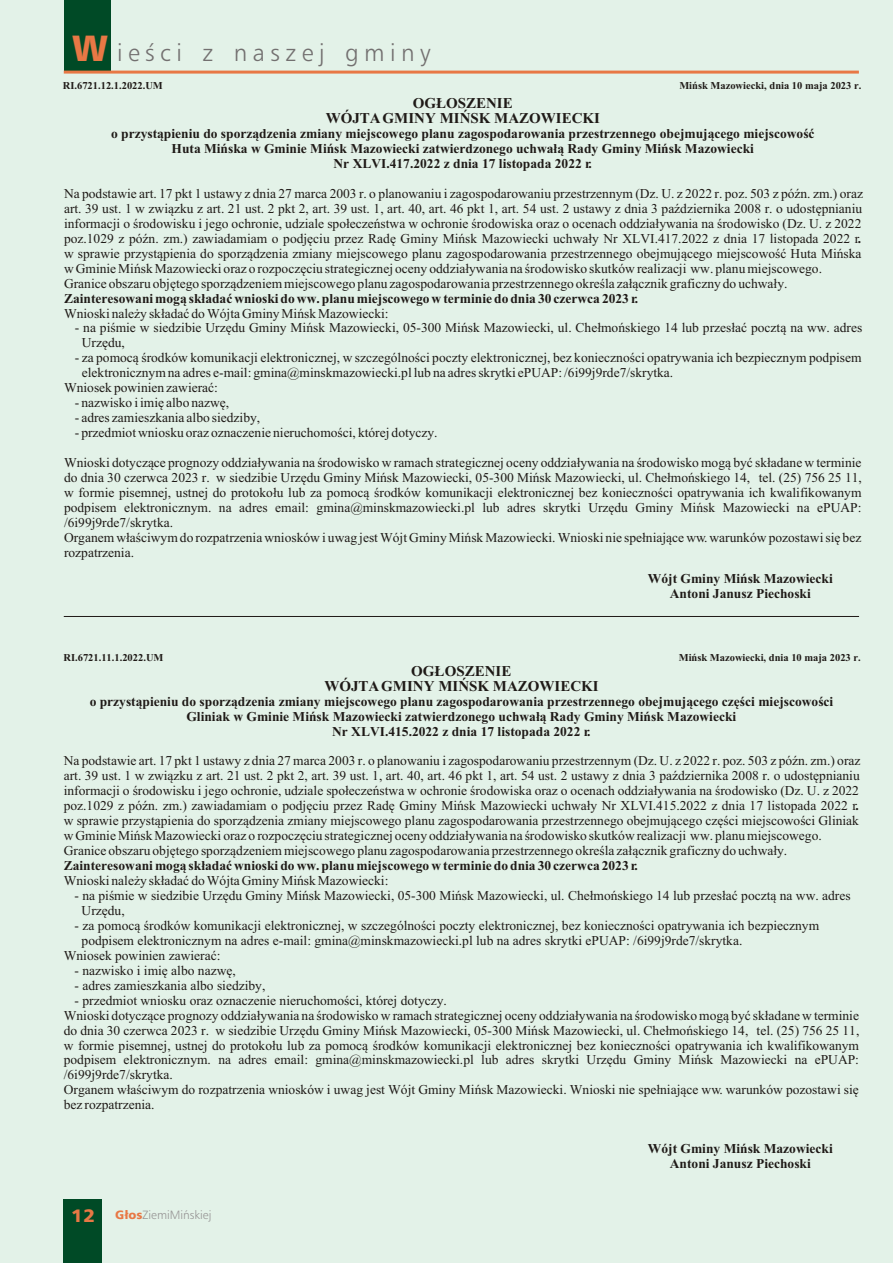
<style>
.page{position:relative;width:894px;height:1263px;background:#fff}
.page>*{position:absolute;margin:0;border:0;box-sizing:border-box;transform-origin:0 0}
.t1{font:24.3px "G Frutiger Lt IEE";letter-spacing:.225em;color:#737070}
.t2{font:700 15px/15px "Times New Roman CE";color:#1f1a17;text-align:center}
.t3{font:13.5px/15px "Times New Roman CE";color:#1f1a17}
.t4{font:700 13.5px/15px "Times New Roman CE";color:#1f1a17;text-align:center}
.t5{font:12px "G Frutiger Lt IEE";color:#969494}
.t6{font:700 10.5px "Times New Roman CE";color:#1f1a17}
.s1{font-family:"G Frutiger Bl IEE";font-weight:700;font-size:36.6px;color:#e87845}
.s2{font-weight:700}
.s3{font-family:"G Frutiger Bl IEE";font-weight:700;font-size:18px;color:#e87845}
.s4{font-family:"G Frutiger Bl IEE";font-weight:700;color:#e87845}
</style>
<div class="page">
<div style="left:0;top:0;width:893px;height:1263px;background:#e3f2e8"></div>
<div style="left:64px;top:0;width:47px;height:72px;background:#004a26"></div>
<div style="left:64px;top:1199px;width:38px;height:64px;background:#004a26"></div>
<hr style="left:64px;top:71px;width:795px;height:3px;background:#e87845">
<hr style="left:64px;top:616px;width:795px;height:1px;background:#1f1a17">
<h1 class="t1" style="left:72px;top:42px;width:360px"><span class="s1">W</span> ieœci z naszej gminy</h1>
<p class="t6" style="left:63px;top:82px;width:102px">RI.6721.12.1.2022.UM</p>
<p class="t6" style="left:679px;top:82px;width:184px">Miñsk Mazowiecki, dnia 10 maja 2023 r.</p>
<p class="t2" style="left:326px;top:97px;width:276px">OG£OSZENIE<br>WÓJTA GMINY MIÑSK MAZOWIECKI</p>
<p class="t4" style="left:111px;top:127px;width:705px">o przyst¹pieniu do sporz¹dzenia zmiany miejscowego planu zagospodarowania przestrzennego obejmuj¹cego miejscowoœæ<br>Huta Miñska w Gminie Miñsk Mazowiecki zatwierdzonego uchwa³¹ Rady Gminy Miñsk Mazowiecki<br>Nr XLVI.417.2022 z dnia 17 listopada 2022 r.</p>
<p class="t3" style="left:64px;top:187px;width:801px">Na podstawie art. 17 pkt 1 ustawy z dnia 27 marca 2003 r. o planowaniu i zagospodarowaniu przestrzennym (Dz. U. z 2022 r. poz. 503 z póŸn. zm.) oraz art. 39 ust. 1 w zwi¹zku z art. 21 ust. 2 pkt 2, art. 39 ust. 1, art. 40, art. 46 pkt 1, art. 54 ust. 2 ustawy z dnia 3 paŸdziernika 2008 r. o udostêpnianiu informacji o œrodowisku i jego ochronie, udziale spo³eczeñstwa w ochronie œrodowiska oraz o ocenach oddzia³ywania na œrodowisko (Dz. U. z 2022 poz.1029 z póŸn. zm.) zawiadamiam o podjêciu przez Radê Gminy Miñsk Mazowiecki uchwa³y Nr XLVI.417.2022 z dnia 17 listopada 2022 r<span class="s2">. </span>w sprawie przyst¹pienia do sporz¹dzenia zmiany miejscowego planu zagospodarowania przestrzennego obejmuj¹cego miejscowoœæ Huta Miñska w Gminie Miñsk Mazowiecki oraz o rozpoczêciu strategicznej oceny oddzia³ywania na œrodowisko skutków realizacji ww. planu miejscowego.<br>Granice obszaru objêtego sporz¹dzeniem miejscowego planu zagospodarowania przestrzennego okreœla za³¹cznik graficzny do uchwa³y.</p>
<p class="t4" style="left:64px;top:292px;width:576px">Zainteresowani mog¹ sk³adaæ wnioski do ww. planu miejscowego w terminie do dnia 30 czerwca 2023 r.</p>
<p class="t3" style="left:64px;top:307px;width:326px">Wnioski nale¿y sk³adaæ do Wójta Gminy Miñsk Mazowiecki:</p>
<p class="t3" style="left:82px;top:322px;width:782px;text-indent:-7px">- na piœmie w siedzibie Urzêdu Gminy Miñsk Mazowiecki, 05-300 Miñsk Mazowiecki, ul. Che³moñskiego 14 lub przes³aæ poczt¹ na ww. adres<br>Urzêdu,</p>
<p class="t3" style="left:75px;top:352px;width:788px">- za pomoc¹ œrodków komunikacji elektronicznej, w szczególnoœci poczty elektronicznej, bez koniecznoœci opatrywania ich bezpiecznym podpisem</p>
<p class="t3" style="left:82px;top:367px;width:593px">elektronicznym na adres e-mail: gmina@minskmazowiecki.pl lub na adres skrytki ePUAP: /6i99j9rde7/skrytka.</p>
<p class="t3" style="left:64px;top:382px;width:156px">Wniosek powinien zawieraæ:</p>
<p class="t3" style="left:75px;top:396px;width:156px">- nazwisko i imiê albo nazwê,</p>
<p class="t3" style="left:75px;top:411px;width:187px">- adres zamieszkania albo siedziby,</p>
<p class="t3" style="left:75px;top:426px;width:364px">- przedmiot wniosku oraz oznaczenie nieruchomoœci, której dotyczy.</p>
<p class="t3" style="left:64px;top:456px;width:799px">Wnioski dotycz¹ce prognozy oddzia³ywania na œrodowisko w ramach strategicznej oceny oddzia³ywania na œrodowisko mog¹ byæ sk³adane w terminie do dnia 30 czerwca 2023 r. w siedzibie Urzêdu Gminy Miñsk Mazowiecki, 05-300 Miñsk Mazowiecki, ul. Che³moñskiego 14, tel. (25) 756 25 11, w formie pisemnej, ustnej do protoko³u lub za pomoc¹ œrodków komunikacji elektronicznej bez koniecznoœci opatrywania ich kwalifikowanym podpisem elektronicznym. na adres email: gmina@minskmazowiecki.pl lub adres skrytki Urzêdu Gminy Miñsk Mazowiecki na ePUAP: /6i99j9rde7/skrytka.<br>Organem w³aœciwym do rozpatrzenia wniosków i uwag jest Wójt Gminy Miñsk Mazowiecki. Wnioski nie spe³niaj¹ce ww. warunków pozostawi siê bez rozpatrzenia.</p>
<p class="t4" style="left:648px;top:573px;width:186px">Wójt Gminy Miñsk Mazowiecki<br>Antoni Janusz Piechoski</p>
<p class="t6" style="left:63px;top:654px;width:102px">RI.6721.11.1.2022.UM</p>
<p class="t6" style="left:679px;top:654px;width:184px">Miñsk Mazowiecki, dnia 10 maja 2023 r.</p>
<p class="t2" style="left:324px;top:665px;width:276px">OG£OSZENIE<br>WÓJTA GMINY MIÑSK MAZOWIECKI</p>
<p class="t4" style="left:90px;top:695px;width:745px">o przyst¹pieniu do sporz¹dzenia zmiany miejscowego planu zagospodarowania przestrzennego obejmuj¹cego czêœci miejscowoœci<br>Gliniak w Gminie Miñsk Mazowiecki zatwierdzonego uchwa³¹ Rady Gminy Miñsk Mazowiecki<br>Nr XLVI.415.2022 z dnia 17 listopada 2022 r.</p>
<p class="t3" style="left:64px;top:755px;width:798px">Na podstawie art. 17 pkt 1 ustawy z dnia 27 marca 2003 r. o planowaniu i zagospodarowaniu przestrzennym (Dz. U. z 2022 r. poz. 503 z póŸn. zm.) oraz art. 39 ust. 1 w zwi¹zku z art. 21 ust. 2 pkt 2, art. 39 ust. 1, art. 40, art. 46 pkt 1, art. 54 ust. 2 ustawy z dnia 3 paŸdziernika 2008 r. o udostêpnianiu informacji o œrodowisku i jego ochronie, udziale spo³eczeñstwa w ochronie œrodowiska oraz o ocenach oddzia³ywania na œrodowisko (Dz. U. z 2022 poz.1029 z póŸn. zm.) zawiadamiam o podjêciu przez Radê Gminy Miñsk Mazowiecki uchwa³y Nr XLVI.415.2022 z dnia 17 listopada 2022 r<span class="s2">. </span>w sprawie przyst¹pienia do sporz¹dzenia zmiany miejscowego planu zagospodarowania przestrzennego obejmuj¹cego czêœci miejscowoœci Gliniak w Gminie Miñsk Mazowiecki oraz o rozpoczêciu strategicznej oceny oddzia³ywania na œrodowisko skutków realizacji ww. planu miejscowego.<br>Granice obszaru objêtego sporz¹dzeniem miejscowego planu zagospodarowania przestrzennego okreœla za³¹cznik graficzny do uchwa³y.</p>
<p class="t4" style="left:64px;top:860px;width:576px">Zainteresowani mog¹ sk³adaæ wnioski do ww. planu miejscowego w terminie do dnia 30 czerwca 2023 r.</p>
<p class="t3" style="left:64px;top:874px;width:326px">Wnioski nale¿y sk³adaæ do Wójta Gminy Miñsk Mazowiecki:</p>
<p class="t3" style="left:82px;top:889px;width:771px;text-indent:-7px">- na piœmie w siedzibie Urzêdu Gminy Miñsk Mazowiecki, 05-300 Miñsk Mazowiecki, ul. Che³moñskiego 14 lub przes³aæ poczt¹ na ww. adres<br>Urzêdu,</p>
<p class="t3" style="left:75px;top:919px;width:746px">- za pomoc¹ œrodków komunikacji elektronicznej, w szczególnoœci poczty elektronicznej, bez koniecznoœci opatrywania ich bezpiecznym</p>
<p class="t3" style="left:82px;top:934px;width:662px">podpisem elektronicznym na adres e-mail: gmina@minskmazowiecki.pl lub na adres skrytki ePUAP: /6i99j9rde7/skrytka.</p>
<p class="t3" style="left:64px;top:949px;width:158px">Wniosek powinien zawieraæ:</p>
<p class="t3" style="left:75px;top:964px;width:163px">- nazwisko i imiê albo nazwê,</p>
<p class="t3" style="left:75px;top:979px;width:192px">- adres zamieszkania albo siedziby,</p>
<p class="t3" style="left:64px;top:994px;width:797px;text-indent:11px">- przedmiot wniosku oraz oznaczenie nieruchomoœci, której dotyczy.<br>Wnioski dotycz¹ce prognozy oddzia³ywania na œrodowisko w ramach strategicznej oceny oddzia³ywania na œrodowisko mog¹ byæ sk³adane w terminie do dnia 30 czerwca 2023 r. w siedzibie Urzêdu Gminy Miñsk Mazowiecki, 05-300 Miñsk Mazowiecki, ul. Che³moñskiego 14, tel. (25) 756 25 11, w formie pisemnej, ustnej do protoko³u lub za pomoc¹ œrodków komunikacji elektronicznej bez koniecznoœci opatrywania ich kwalifikowanym podpisem elektronicznym. na adres email: gmina@minskmazowiecki.pl lub adres skrytki Urzêdu Gminy Miñsk Mazowiecki na ePUAP: /6i99j9rde7/skrytka.<br>Organem w³aœciwym do rozpatrzenia wniosków i uwag jest Wójt Gminy Miñsk Mazowiecki. Wnioski nie spe³niaj¹ce ww. warunków pozostawi siê bez rozpatrzenia.</p>
<p class="t5" style="left:71px;top:1210px;width:142px"><span class="s3">12</span> <span class="s4">G³os</span>ZiemiMiñskiej</p>
<p class="t4" style="left:648px;top:1143px;width:186px">Wójt Gminy Miñsk Mazowiecki<br>Antoni Janusz Piechoski</p>
</div>
